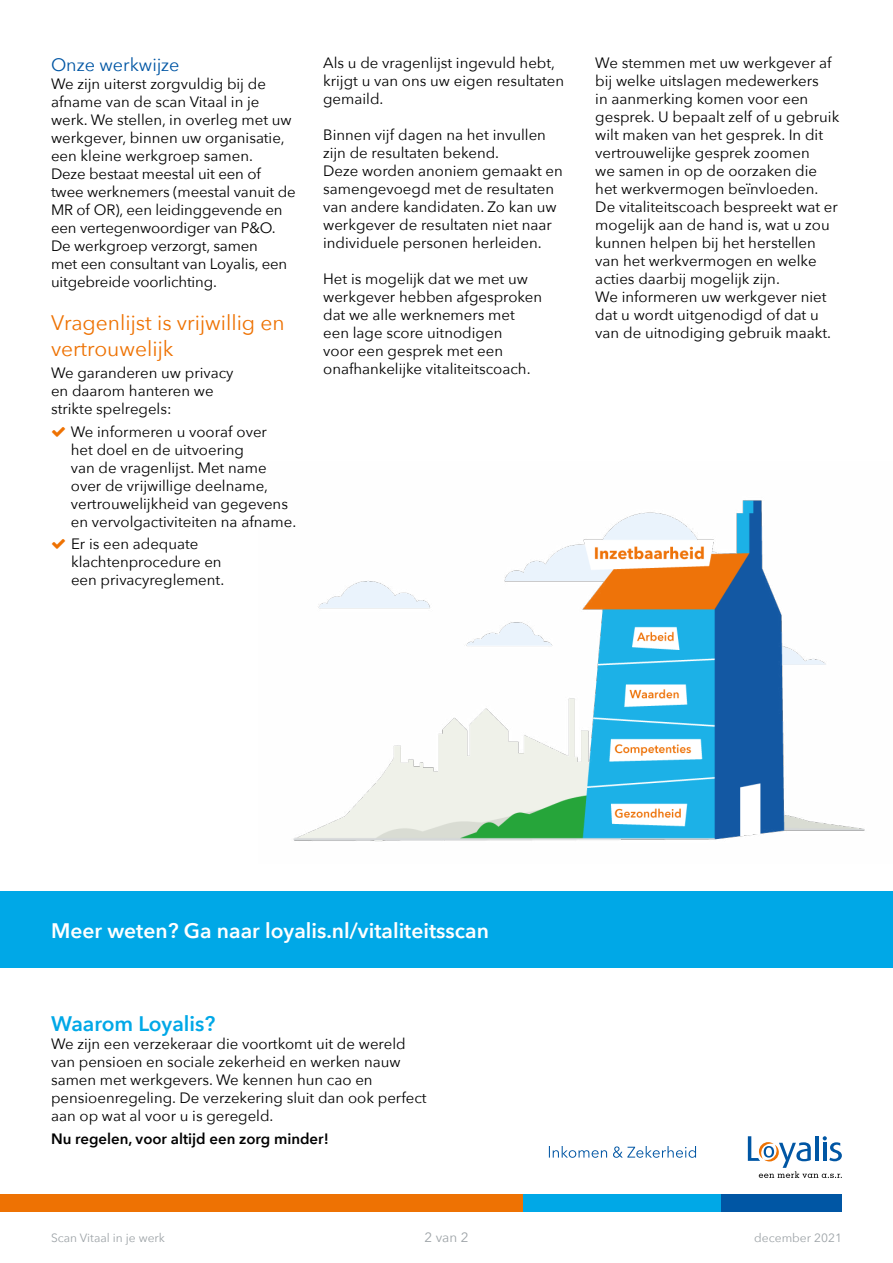
<style>
.page{position:relative;width:893px;height:1263px;background:#fff}
.page>*{position:absolute;margin:0;border:0;box-sizing:border-box;transform-origin:0 0}
.Onderdeel{font:600 21px "Avenir Next";color:#fff}
.Aandacht_kop{font:21px/25.2px "Avenir Next";color:#ee7203}
.t1{font:600 21px "Avenir Next";color:#00a8e7}
.Kopje{font:18px "Avenir Next";color:#0056a4}
.Bodytekst{font:15px/18px "Avenir Next";color:#000}
.Opsomming{font:15px/18px "Avenir Next";color:#000}
.t2{font:600 15px "Avenir Next";color:#000}
.t3{font:13.5px "Avenir Next";color:#9da3a7}
.t4{font:12px "Avenir Next";color:#9da3a7}
</style>
<div class="page">
<div style="left:0;top:1195px;width:523px;height:17px;background:#ee7203"></div>
<div style="left:523px;top:1195px;width:199px;height:17px;background:#00a8e7"></div>
<div style="left:722px;top:1195px;width:120px;height:17px;background:#0056a4"></div>
<svg style="left:748px;top:1136px;width:94px;height:42px"></svg>
<svg style="left:549px;top:1146px;width:147px;height:12px"></svg>
<img style="left:293px;top:500px;width:572px;height:342px">
<div style="left:0;top:891px;width:893px;height:76px;background:#00a8e7"></div>
<p class="Kopje" style="left:51px;top:50px;width:130px">Onze werkwijze</p>
<p class="Bodytekst" style="left:51px;top:74px;width:246px">We zijn uiterst zorgvuldig bij de afname van de scan Vitaal in je werk. We stellen, in overleg met uw werkgever, binnen uw organisatie, een kleine werkgroep samen.<br>Deze bestaat meestal uit een of twee werknemers (meestal vanuit de<br>MR of OR), een leidinggevende en een vertegenwoordiger van P&amp;O.<br>De werkgroep verzorgt, samen<br>met een consultant van Loyalis, een uitgebreide voorlichting.</p>
<p class="Aandacht_kop" style="left:51px;top:310px;width:235px">Vragenlijst is vrijwillig en vertrouwelijk</p>
<p class="Bodytekst" style="left:51px;top:363px;width:184px">We garanderen uw privacy en daarom hanteren we strikte spelregels:</p>
<p class="Opsomming" style="left:71px;top:422px;width:227px">We informeren u vooraf over<br>het doel en de uitvoering<br>van de vragenlijst. Met name over de vrijwillige deelname, vertrouwelijkheid van gegevens en vervolgactiviteiten na afname.</p>
<p class="Opsomming" style="left:71px;top:534px;width:155px">Er is een adequate klachtenprocedure en een privacyreglement.</p>
<p class="Bodytekst" style="left:323px;top:53px;width:243px">Als u de vragenlijst ingevuld hebt, krijgt u van ons uw eigen resultaten gemaild.</p>
<p class="Bodytekst" style="left:323px;top:125px;width:241px">Binnen vijf dagen na het invullen zijn de resultaten bekend.<br>Deze worden anoniem gemaakt en samengevoegd met de resultaten van andere kandidaten. Zo kan uw werkgever de resultaten niet naar individuele personen herleiden.</p>
<p class="Bodytekst" style="left:323px;top:269px;width:221px">Het is mogelijk dat we met uw werkgever hebben afgesproken dat we alle werknemers met een lage score uitnodigen<br>voor een gesprek met een onafhankelijke vitaliteitscoach.</p>
<p class="Bodytekst" style="left:595px;top:53px;width:245px">We stemmen met uw werkgever af bij welke uitslagen medewerkers<br>in aanmerking komen voor een gesprek. U bepaalt zelf of u gebruik wilt maken van het gesprek. In dit vertrouwelijke gesprek zoomen<br>we samen in op de oorzaken die het werkvermogen beïnvloeden.<br>De vitaliteitscoach bespreekt wat er mogelijk aan de hand is, wat u zou kunnen helpen bij het herstellen van het werkvermogen en welke acties daarbij mogelijk zijn.<br>We informeren uw werkgever niet dat u wordt uitgenodigd of dat u van de uitnodiging gebruik maakt.</p>
<p class="Onderdeel" style="left:51px;top:912px;width:439px">Meer weten? Ga naar loyalis.nl/vitaliteitsscan</p>
<h1 class="t1" style="left:51px;top:1006px;width:166px">Waarom Loyalis?</h1>
<p class="Bodytekst" style="left:51px;top:1034px;width:377px">We zijn een verzekeraar die voortkomt uit de wereld van pensioen en sociale zekerheid en werken nauw samen met werkgevers. We kennen hun cao en pensioenregeling. De verzekering sluit dan ook perfect aan op wat al voor u is geregeld.</p>
<p class="t2" style="left:51px;top:1126px;width:279px">Nu regelen, voor altijd een zorg minder!</p>
<p class="t4" style="left:51px;top:1227px;width:115px">Scan Vitaal in je werk</p>
<p class="t3" style="left:424px;top:1225px;width:46px">2 van 2</p>
<p class="t4" style="left:754px;top:1227px;width:89px">december 2021</p>
</div>
